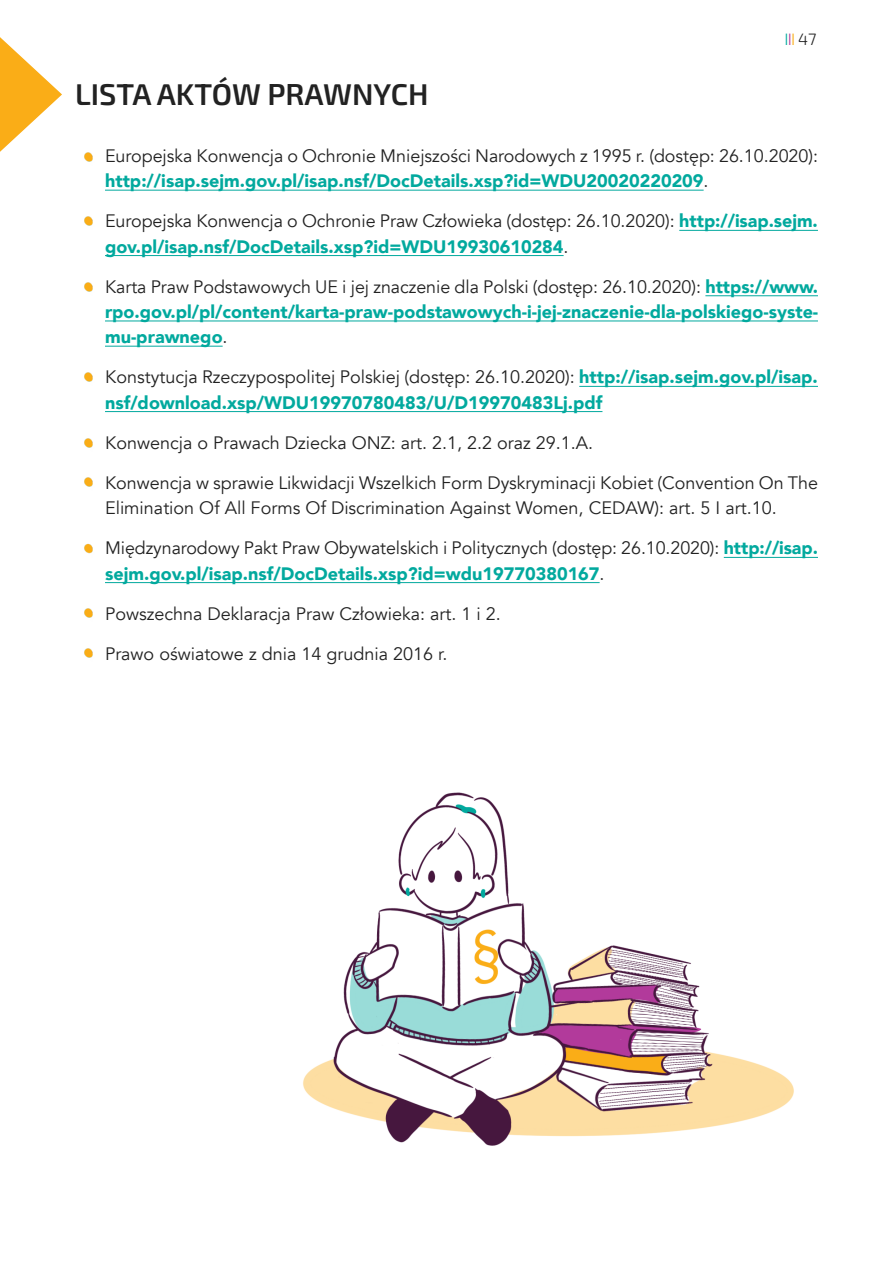
<style>
.page{position:relative;width:893px;height:1263px;background:#fff}
.page>*{position:absolute;margin:0;border:0;box-sizing:border-box;transform-origin:0 0}
.t1{font:600 30px "Exo 2";color:#222}
.t2{font:18px/25.2px "Avenir";color:#222}
.t3{font:900 18px/25.2px "Avenir";color:#02a99e}
.t4{font:300 16.5px "Exo 2";color:#222}
.s1{color:#02a99e}
.s2{color:#b23a9b}
.s3{color:#faad17}
.s4{font-weight:900;color:#02a99e}
.s5{font-weight:400;color:#222}
</style>
<div class="page">
<img style="left:303px;top:792px;width:491px;height:354px">
<img style="left:84px;top:282px;width:734px;height:15px">
<img style="left:84px;top:216px;width:734px;height:14px">
<img style="left:84px;top:372px;width:734px;height:14px">
<img style="left:84px;top:544px;width:734px;height:14px">
<hr style="left:105px;top:190px;width:599px;height:1px;background:#02a99e">
<hr style="left:679px;top:230px;width:139px;height:1px;background:#02a99e">
<hr style="left:105px;top:255px;width:459px;height:1px;background:#02a99e">
<hr style="left:705px;top:295px;width:113px;height:1px;background:#02a99e">
<hr style="left:105px;top:320px;width:713px;height:1px;background:#02a99e">
<hr style="left:105px;top:346px;width:118px;height:1px;background:#02a99e">
<hr style="left:579px;top:386px;width:239px;height:1px;background:#02a99e">
<hr style="left:105px;top:411px;width:497px;height:1px;background:#02a99e">
<hr style="left:724px;top:557px;width:94px;height:1px;background:#02a99e">
<hr style="left:105px;top:582px;width:495px;height:1px;background:#02a99e">
<svg style="left:0;top:37px;width:62px;height:115px"></svg>
<h1 class="t1" style="left:75px;top:73px;width:355px">LISTA AKTÓW PRAWNYCH</h1>
<p class="t4" style="left:784px;top:28px;width:34px"><span class="s1">I</span><span class="s2">I</span><span class="s3">I</span> 47</p>
<p class="t2" style="left:105px;top:143px;width:715px">Europejska Konwencja o Ochronie Mniejszości Narodowych z 1995 r. (dostęp: 26.10.2020): <span class="s4">http://isap.sejm.gov.pl/isap.nsf/DocDetails.xsp?id=WDU20020220209</span>.</p>
<p class="t3" style="left:105px;top:208px;width:714px"><span class="s5">Europejska Konwencja o Ochronie Praw Człowieka (dostęp: 26.10.2020):</span> http://isap.sejm. gov.pl/isap.nsf/DocDetails.xsp?id=WDU19930610284<span class="s5">.</span></p>
<p class="t3" style="left:105px;top:273px;width:714px;text-align:justify"><span class="s5">Karta Praw Podstawowych UE i jej znaczenie dla Polski (dostęp: 26.10.2020):</span> https://www. rpo.gov.pl/pl/content/karta-praw-podstawowych-i-jej-znaczenie-dla-polskiego-syste&shy;mu-prawnego<span class="s5">.</span></p>
<p class="t3" style="left:105px;top:364px;width:714px"><span class="s5">Konstytucja Rzeczypospolitej Polskiej (dostęp: 26.10.2020):</span> http://isap.sejm.gov.pl/isap. nsf/download.xsp/WDU19970780483/U/D19970483Lj.pdf</p>
<p class="t2" style="left:105px;top:430px;width:490px">Konwencja o Prawach Dziecka ONZ: art. 2.1, 2.2 oraz 29.1.A.</p>
<p class="t2" style="left:105px;top:470px;width:715px">Konwencja w sprawie Likwidacji Wszelkich Form Dyskryminacji Kobiet (Convention On The<br>Elimination Of All Forms Of Discrimination Against Women, CEDAW): art. 5 I art.10.</p>
<p class="t2" style="left:105px;top:536px;width:714px">Międzynarodowy Pakt Praw Obywatelskich i Politycznych (dostęp: 26.10.2020): <span class="s4">http://isap. sejm.gov.pl/isap.nsf/DocDetails.xsp?id=wdu19770380167</span>.</p>
<p class="t2" style="left:105px;top:601px;width:397px">Powszechna Deklaracja Praw Człowieka: art. 1 i 2.</p>
<p class="t2" style="left:105px;top:641px;width:344px">Prawo oświatowe z dnia 14 grudnia 2016 r.</p>
</div>
